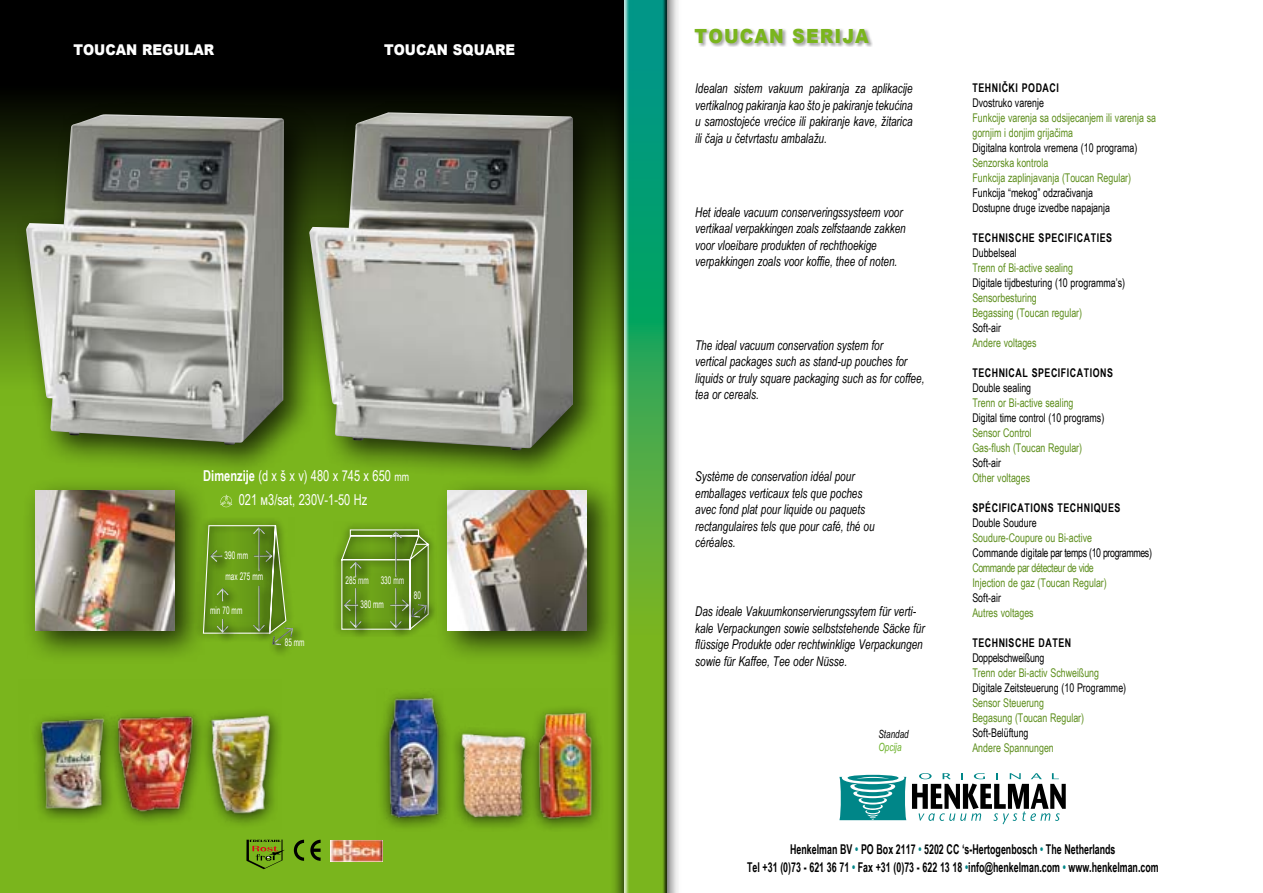
<style>
.page{position:relative;width:1263px;height:893px;background:#fff}
.page>*{position:absolute;margin:0;border:0;box-sizing:border-box;transform-origin:0 0}
.t1{font:900 19.5px "Arial";letter-spacing:.06em;color:#7ab51d;scale:.9 1}
.t2{font:15px "Arial Narrow";color:#fff;scale:.9 1}
.t3{font:900 14.85px "Arial";color:#fff;scale:.9 1}
.t4{font:italic 13.5px/16.5px "Arial Narrow";color:#000;scale:.9 1}
.t5{font:700 13.5px/18px "Arial Narrow";color:#000;text-align:center;scale:.8 1}
.t6{font:12px/15px "Arial Narrow";color:#5d8e1c;scale:.9 1}
.t7{font:12px/15px "Arial Narrow";color:#000;scale:.9 1}
.t8{font:700 12px "Arial Narrow";letter-spacing:.05em;color:#000;scale:.9 1}
.t9{font:12px "Arial Narrow";letter-spacing:-.035em;color:#000;scale:.9 1}
.t10{font:12px "Arial Narrow";letter-spacing:-.02em;color:#000;scale:.9 1}
.t11{font:italic 11.25px "Arial Narrow";color:#000;scale:.88 1}
.t12{font:italic 11.25px "Arial Narrow";color:#67af23;scale:.88 1}
.t13{font:10.5px "Arial Narrow";color:#fff;scale:.75 1}
.s1{font-weight:700}
.s2{font-size:12px}
.s3{color:#008688}
</style>
<div class="page">
<div style="left:0;top:0;width:641px;height:893px;background:#7ab51d"></div>
<div style="left:0;top:0;width:643px;height:405px;background:#000"></div>
<svg style="left:609px;top:0;width:69px;height:893px"></svg>
<div style="left:622px;top:0;width:45px;height:893px;background:#000;opacity:.75"></div>
<div style="left:695px;top:29px;width:179px;height:18px;background:#000;opacity:.35"></div>
<div style="left:435px;top:477px;width:186px;height:187px;background:#000;opacity:.75"></div>
<img style="left:448px;top:490px;width:139px;height:140px">
<div style="left:22px;top:477px;width:186px;height:187px;background:#000;opacity:.75"></div>
<img style="left:35px;top:490px;width:139px;height:140px">
<div style="left:13px;top:101px;width:306px;height:377px;background:#000;opacity:.75"></div>
<img style="left:26px;top:114px;width:258px;height:331px">
<div style="left:298px;top:99px;width:309px;height:384px;background:#000;opacity:.75"></div>
<img style="left:309px;top:112px;width:264px;height:338px">
<img style="left:34px;top:711px;width:246px;height:114px">
<img style="left:380px;top:693px;width:221px;height:136px">
<div style="left:195px;top:517px;width:99px;height:125px;background:#6ca119"></div>
<div style="left:333px;top:522px;width:104px;height:115px;background:#75ad1b"></div>
<div style="left:346px;top:584px;width:27px;height:56px;background:#000;opacity:.75"></div>
<div style="left:386px;top:584px;width:27px;height:56px;background:#000;opacity:.75"></div>
<div style="left:386px;top:527px;width:27px;height:62px;background:#699c19"></div>
<div style="left:408px;top:600px;width:30px;height:30px;background:#76ae1b"></div>
<svg style="left:340px;top:529px;width:94px;height:102px"></svg>
<svg style="left:202px;top:495px;width:98px;height:158px"></svg>
<svg style="left:839px;top:774px;width:67px;height:46px"></svg>
<svg style="left:912px;top:773px;width:154px;height:51px"></svg>
<img style="left:331px;top:840px;width:52px;height:21px">
<svg style="left:294px;top:840px;width:10px;height:21px"></svg>
<svg style="left:310px;top:840px;width:11px;height:21px"></svg>
<svg style="left:246px;top:839px;width:39px;height:30px"></svg>
<p class="t3" style="left:73px;top:39px;width:158px">TOUCAN REGULAR</p>
<p class="t3" style="left:384px;top:39px;width:147px">TOUCAN SQUARE</p>
<p class="t2" style="left:203px;top:465px;width:230px"><span class="s1">Dimenzije</span> (d х š х v) 480 x 745 x 650 <span class="s2">mm</span></p>
<p class="t2" style="left:239px;top:488px;width:144px">021 м3/sat, 230V-1-50 Hz</p>
<p class="t13" style="left:225px;top:547px;width:33px">390 mm</p>
<p class="t13" style="left:226px;top:568px;width:52px">max 275 mm</p>
<p class="t13" style="left:210px;top:603px;width:45px">min 70 mm</p>
<p class="t13" style="left:285px;top:635px;width:28px">85 mm</p>
<p class="t13" style="left:345px;top:573px;width:80px">285 mm 330 mm</p>
<p class="t13" style="left:360px;top:596px;width:33px">380 mm</p>
<p class="t13" style="left:414px;top:587px;width:11px">80</p>
<h1 class="t1" style="left:695px;top:22px;width:195px">TOUCAN SERIJA</h1>
<p class="t4" style="left:695px;top:80px;width:243px;text-align:justify">Idealan sistem vakuum pakiranja za aplikacije vertikalnog pakiranja kao što je pakiranje tekućina u samostojeće vrećice ili pakiranje kave, žitarica ili čaja u četvrtastu ambalažu.</p>
<p class="t4" style="left:695px;top:203px;width:236px">Het ideale vacuum conserveringssysteem voor vertikaal verpakkingen zoals zelfstaande zakken voor vloeibare produkten of rechthoekige verpakkingen zoals voor koffie, thee of noten.</p>
<p class="t4" style="left:695px;top:336px;width:256px">The ideal vacuum conservation system for<br>vertical packages such as stand-up pouches for liquids or truly square packaging such as for coffee, tea or cereals.</p>
<p class="t4" style="left:695px;top:468px;width:201px">Système de conservation idéal pour emballages verticaux tels que poches avec fond plat pour liquide ou paquets rectangulaires tels que pour café, thé ou céréales.</p>
<p class="t4" style="left:695px;top:603px;width:257px">Das ideale Vakuumkonservierungssytem für verti&shy;kale Verpackungen sowie selbststehende Säcke für flüssige Produkte oder rechtwinklige Verpackungen sowie für Kaffee, Tee oder Nüsse.</p>
<p class="t11" style="left:878px;top:726px;width:36px">Standad</p>
<p class="t12" style="left:878px;top:739px;width:28px">Opcija</p>
<p class="t8" style="left:972px;top:79px;width:98px">ТЕHNIČKI PODACI</p>
<p class="t7" style="left:972px;top:95px;width:81px">Dvostruko varenje</p>
<p class="t6" style="left:972px;top:110px;width:206px">Funkcije varenja sa odsijecanjem ili varenja sa gornjim i donjim grijačima</p>
<p class="t7" style="left:972px;top:140px;width:185px">Digitalna kontrola vremena (10 programa)</p>
<p class="t6" style="left:972px;top:155px;width:178px">Senzorska kontrola<br>Funkcija zaplinjavanja (Toucan Regular)</p>
<p class="t7" style="left:972px;top:185px;width:154px">Funkcija “mekog” odzračivanja<br>Dostupne druge izvedbe napajanja</p>
<p class="t8" style="left:972px;top:229px;width:157px">TECHNISCHE SPECIFICATIES</p>
<p class="t7" style="left:972px;top:245px;width:51px">Dubbelseal</p>
<p class="t6" style="left:972px;top:260px;width:113px">Trenn of Bi-active sealing</p>
<p class="t7" style="left:972px;top:275px;width:171px">Digitale tijdbesturing (10 programma’s)</p>
<p class="t6" style="left:972px;top:290px;width:123px">Sensorbesturing<br>Begassing (Toucan regular)</p>
<p class="t7" style="left:972px;top:320px;width:33px">Soft-air</p>
<p class="t6" style="left:972px;top:335px;width:73px">Andere voltages</p>
<p class="t8" style="left:972px;top:364px;width:157px">TECHNICAL SPECIFICATIONs</p>
<p class="t7" style="left:972px;top:380px;width:67px">Double sealing</p>
<p class="t6" style="left:972px;top:395px;width:114px">Trenn or Bi-active sealing</p>
<p class="t7" style="left:972px;top:410px;width:148px">Digital time control (10 programs)</p>
<p class="t6" style="left:972px;top:425px;width:123px">Sensor Control<br>Gas-flush (Toucan Regular)</p>
<p class="t7" style="left:972px;top:455px;width:33px">Soft-air</p>
<p class="t6" style="left:972px;top:470px;width:66px">Other voltages</p>
<p class="t8" style="left:972px;top:499px;width:166px">SPÉCIFICATIONS TECHNIQUES</p>
<p class="t7" style="left:972px;top:515px;width:73px">Double Soudure</p>
<p class="t6" style="left:972px;top:530px;width:134px">Soudure-Coupure ou Bi-active</p>
<p class="t9" style="left:972px;top:544px;width:201px">Commande digitale par temps (10 programmes)</p>
<p class="t6" style="left:972px;top:560px;width:151px">Commande par détecteur de vide<br>Injection de gaz (Toucan Regular)</p>
<p class="t7" style="left:972px;top:590px;width:33px">Soft-air</p>
<p class="t6" style="left:972px;top:605px;width:70px">Autres voltages</p>
<p class="t8" style="left:972px;top:634px;width:111px">TECHNISCHE DATEN</p>
<p class="t10" style="left:972px;top:649px;width:82px">Doppelschweißung</p>
<p class="t6" style="left:972px;top:665px;width:142px">Trenn oder Bi-activ Schweißung</p>
<p class="t7" style="left:972px;top:680px;width:172px">Digitale Zeitsteuerung (10 Programme)</p>
<p class="t6" style="left:972px;top:695px;width:126px">Sensor Steuerung<br>Begasung (Toucan Regular)</p>
<p class="t7" style="left:972px;top:725px;width:64px">Soft-Belüftung</p>
<p class="t6" style="left:972px;top:740px;width:92px">Andere Spannungen</p>
<p class="t5" style="left:747px;top:840px;width:516px">Henkelman BV <span class="s3">•</span> PO Box 2117 <span class="s3">•</span> 5202 CC ‘s-Hertogenbosch <span class="s3">•</span> The Netherlands<br>Tel +31 (0)73 - 621 36 71 <span class="s3">•</span> Fax +31 (0)73 - 622 13 18 <span class="s3">•</span>info@henkelman.com <span class="s3">•</span> www.henkelman.com</p>
</div>
